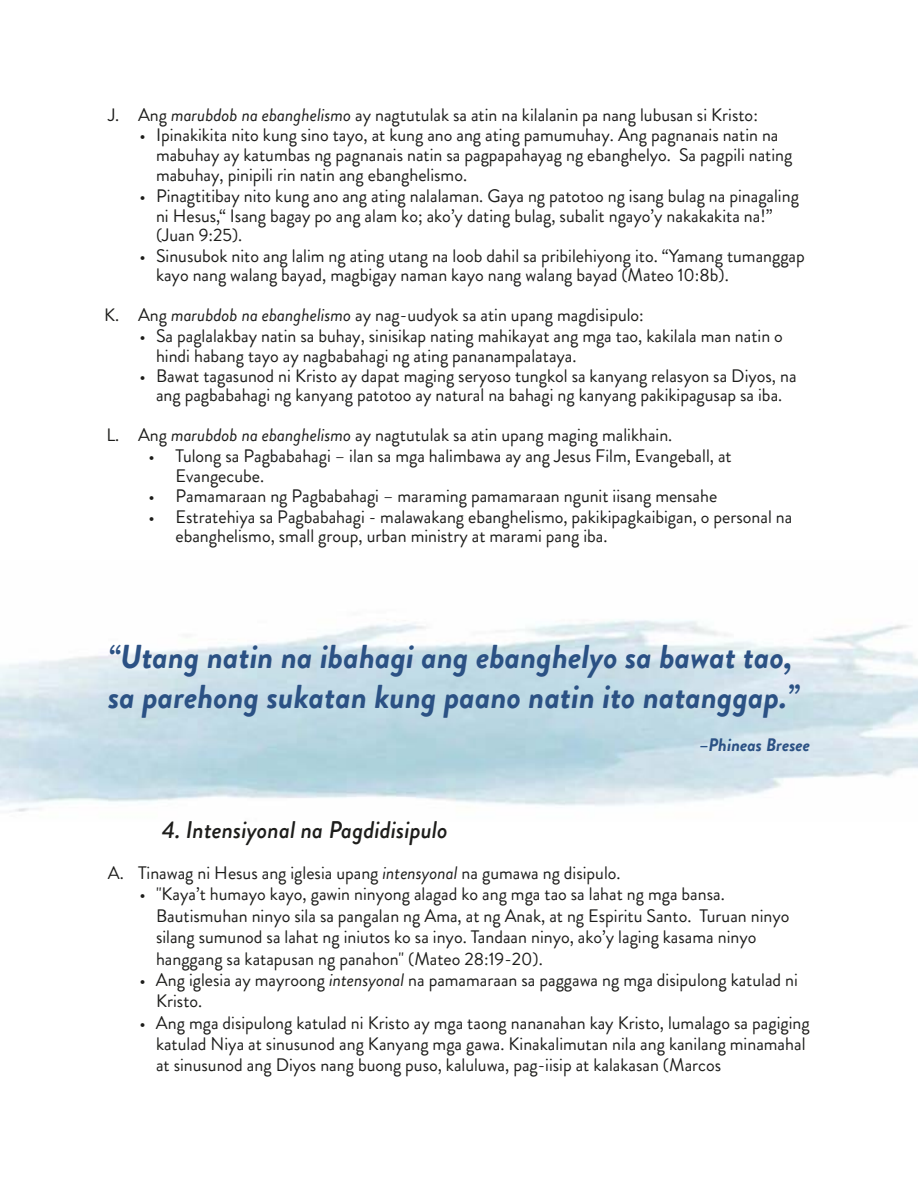
<style>
.page{position:relative;width:918px;height:1188px;background:#fff}
.page>*{position:absolute;margin:0;border:0;box-sizing:border-box;transform-origin:0 0}
.t1{font:33px/39.6px "Brandon Grotesque Bold Italic 2";color:#2b5184}
.t2{font:italic 500 24px "Brandon Grotesque";color:#1d1d1b}
.t3{font:18px/19.6px "Brandon Grotesque";color:#1d1d1b}
.t4{font:18px "Brandon Grotesque Bold Italic 2";color:#2b5184}
.s1{font-family:"Brandon Grotesque Regular 2"}
.s2{font-family:"Brandon Grotesque Regular Italic 2"}
</style>
<div class="page">
<p class="t3" style="left:108px;top:105px;width:651px"><span class="s1">J.</span> Ang <span class="s2">marubdob na ebanghelismo</span> ay nagtutulak sa atin na kilalanin pa n<span class="s1">an</span>g lubusan si Kristo:</p>
<p class="t3" style="left:156px;top:126px;width:638px;text-indent:-17px">• Ipinakikita nito kung sino tayo, <span class="s1">at kung ano</span> ang ating pamumuhay. Ang pagnanais natin na mabuhay ay katumbas ng pagnanais natin sa pagpapahayag ng ebanghelyo. Sa pagpili nating mabuhay, pinipili rin natin ang ebanghelismo.</p>
<p class="t3" style="left:156px;top:186px;width:644px;text-indent:-17px">• Pinagtitibay nito kung ano ang ating nalalaman. Gaya ng patotoo ng isang bulag na pinagaling ni Hesus,“ Isang bagay po ang alam ko; ako’y dating bulag, subalit ngayo’y nakakakita na!” (Juan 9:25).</p>
<p class="t3" style="left:156px;top:246px;width:650px;text-indent:-17px">• Sinusubok nito ang lalim ng ating utang na loob dahil sa pribilehiyong ito. “Yamang tumanggap kayo nang walang bayad, magbigay naman kayo nang walang bayad (Mateo 10:8b).</p>
<p class="t3" style="left:104px;top:305px;width:541px"><span class="s1">K.</span> Ang <span class="s2">marubdob na ebanghelismo</span> ay nag-uudyok sa atin upang magdisipulo:</p>
<p class="t3" style="left:156px;top:326px;width:628px;text-indent:-17px">• Sa paglalakbay natin sa buhay, sinisikap nating mahikayat ang mga tao<span class="s1">,</span> kakilala <span class="s1">man</span> natin <span class="s1">o </span>hindi habang tayo ay nagbabahagi ng ating pananampalataya.</p>
<p class="t3" style="left:140px;top:366px;width:659px;text-align:center">• Bawat tagasunod ni Kristo ay dapat maging seryoso tungkol sa kanyang relasyon sa Diyos<span class="s1">,</span> na ang pagbabahagi ng kanyang patotoo ay natural na <span class="s1">bahagi</span> ng kanyang pakikipagusap sa iba.</p>
<p class="t3" style="left:106px;top:425px;width:567px"><span class="s1">L.</span> Ang <span class="s2">marubdob na ebanghelismo</span> ay nagtutulak sa atin upang maging malikhain.</p>
<p class="t3" style="left:176px;top:446px;width:558px;text-indent:-27px">• Tulong sa Pagbabahagi – ilan sa mga halimbawa ay ang Jesus Film, Evangeball, at<br>Evangecube.</p>
<p class="t3" style="left:149px;top:486px;width:570px">• Pamamaraan ng Pagbabahagi – maraming pamamaraan ngunit iisang mensahe</p>
<p class="t3" style="left:176px;top:507px;width:618px;text-indent:-27px">• Estratehiya sa Pagbabahagi - malawakang ebanghelismo, pakikipagkaibigan, <span class="s1">o</span> personal na ebanghelismo, small group, urban ministry at marami pang iba.</p>
<h1 class="t1" style="left:108px;top:638px;width:693px">“Utang natin na ibahagi ang ebanghelyo sa bawat tao, sa parehong sukatan kung paano natin ito natanggap.”</h1>
<p class="t4" style="left:700px;top:732px;width:112px">–Phineas Bresee</p>
<h2 class="t2" style="left:162px;top:813px;width:287px">4. Intensiyonal na Pagdidisipulo</h2>
<p class="t3" style="left:108px;top:863px;width:514px"><span class="s1">A.</span> Tinawag ni Hesus ang iglesia upang <span class="s2">intensyonal</span> na gumawa ng disipulo.</p>
<p class="t3" style="left:156px;top:884px;width:635px;line-height:21.5px;text-indent:-17px">• <span class="s1">"</span>Kaya’t humayo kayo, gawin ninyong alagad ko ang mga tao sa lahat ng mga bansa.<br>Bautismuhan ninyo sila sa pangalan ng Ama, at ng Anak, at ng Espiritu Santo. Turuan ninyo silang sumunod sa lahat ng iniutos ko sa inyo. Tandaan ninyo, ako’y laging kasama ninyo hanggang sa katapusan ng panahon<span class="s1">"</span> (Mateo 28:19-20).</p>
<p class="t3" style="left:156px;top:970px;width:643px;line-height:21px;text-indent:-17px">• Ang iglesia ay mayroong <span class="s2">intensyonal</span> na pamamaraan sa paggawa ng mga disipulong katulad ni<br>Kristo.</p>
<p class="t3" style="left:156px;top:1012px;width:655px;line-height:21.3px;text-indent:-17px">• Ang mga disipulong katulad ni Kristo ay mga taong nananahan kay Kristo, lumalago sa pagiging katulad Niya at sinusunod ang Kanyang mga gawa. Kinakalimutan nila ang kanilang minamahal at sinusunod ang Diyos <span class="s1">nan</span>g buong puso, kaluluwa, pag-iisip at kalakasan (Marcos</p>
</div>
